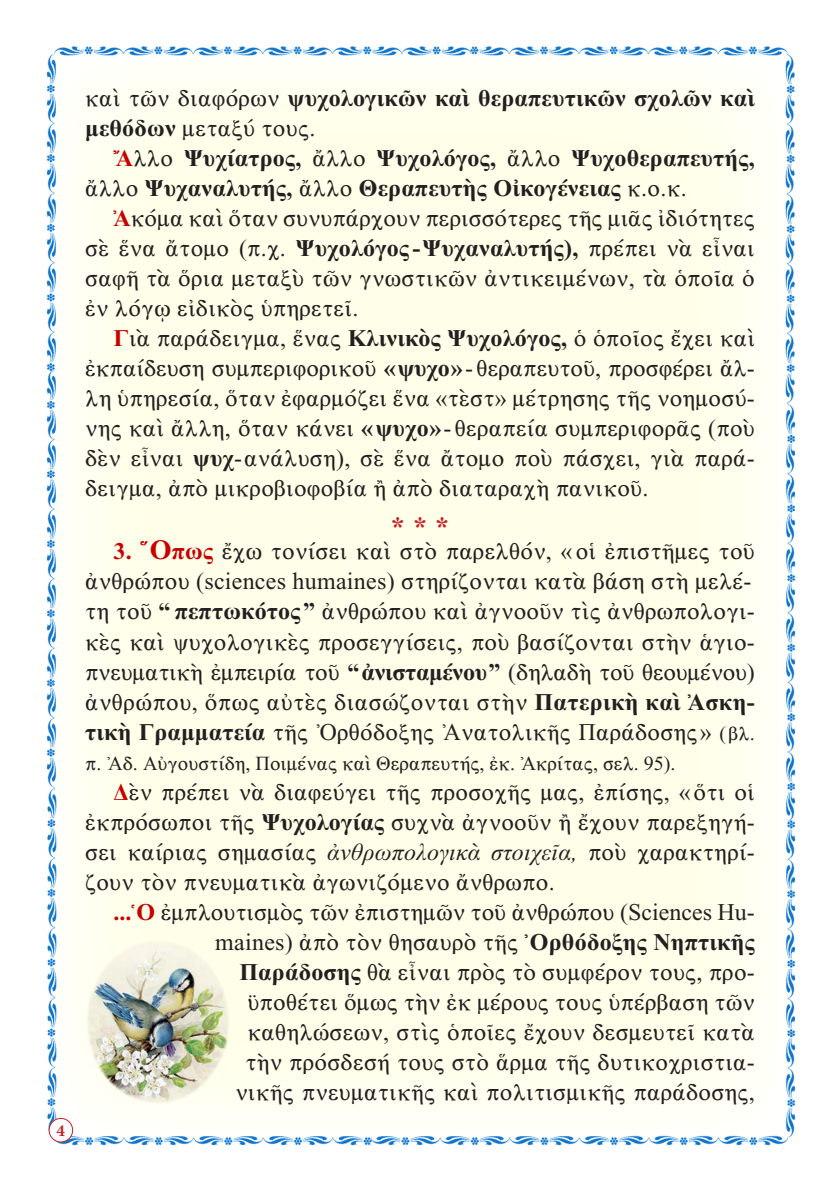
<style>
.page{position:relative;width:840px;height:1191px;background:#fff}
.page>*{position:absolute;margin:0;border:0;box-sizing:border-box;transform-origin:0 0}
.Asteriskoi{font:28px "CTOS New Times Bold Test 1";color:#c72026}
.t1{font:24px/30px "CTOS New Times Roman Test 1";letter-spacing:.01em;color:#231f20;text-align:justify}
.t2{font:24px/30px "CTOS New Times Bold Test 1";letter-spacing:.01em;color:#231f20}
.t3{font:20px "CTOS New Times Roman Test 1";color:#231f20}
.t4{font:700 17px "Minion Pro";color:#c72026}
.s1{font-family:"CTOS New Times Roman Test 1"}
.s2{color:#c80000}
.s3{font-family:"CTOS New Times Bold Test 1";color:#c80000}
.s4{font-family:"CTOS New Times Bold Test 1"}
.s5{font-family:"CTOS New Times Bold Test 1";font-size:28px;color:#c80000}
.s6{font-size:20px}
.s7{font-family:"CTOS New Times Italic Test 1"}
</style>
<div class="page">
<img style="left:46px;top:46px;width:750px;height:1100px">
<div style="left:49px;top:1118px;width:24px;height:24px;background:#fff;border-radius:50%"></div>
<div style="left:49px;top:1118px;width:24px;height:24px;border:1px solid #c72026;border-radius:50%"></div>
<img style="left:85px;top:938px;width:145px;height:166px">
<p class="t4" style="left:57px;top:1118px;width:10px">4</p>
<p class="t2" style="left:85px;top:83px;width:670px"><span class="s1">καὶ τῶν διαφόρων</span> ψυχολογικῶν καὶ θεραπευτικῶν σχολῶν καὶ μεθόδων <span class="s1">μεταξύ τους.</span></p>
<p class="t2" style="left:85px;top:143px;width:670px;text-indent:28px"><span class="s2">Ἄ</span><span class="s1">λλο</span> Ψυχίατρος, <span class="s1">ἄλλο</span> Ψυχολόγος, <span class="s1">ἄλλο</span> Ψυχοθεραπευτής, <span class="s1">ἄλλο</span> Ψυχαναλυτής, <span class="s1">ἄλλο</span> Θεραπευτὴς Οἰκογένειας <span class="s1">κ.ο.κ.</span></p>
<p class="t1" style="left:85px;top:203px;width:670px;text-indent:28px"><span class="s3">Ἀ</span>κόμα καὶ ὅταν συνυπάρχουν περισσότερες τῆς μιᾶς ἰδιότητες σὲ ἕνα ἄτομο (π.χ. <span class="s4">Ψυχολόγος-Ψυχαναλυτής),</span> πρέπει νὰ εἶναι σαφῆ τὰ ὅρια μεταξὺ τῶν γνωστικῶν ἀντικειμένων, τὰ ὁποῖα ὁ ἐν λόγῳ εἰδικὸς ὑπηρετεῖ.</p>
<p class="t1" style="left:85px;top:323px;width:671px;text-indent:28px"><span class="s3">Γ</span>ιὰ παράδειγμα, ἕνας <span class="s4">Κλινικὸς Ψυχολόγος,</span> ὁ ὁποῖος ἔχει καὶ ἐκπαίδευση συμπεριφορικοῦ <span class="s4">«ψυχο»</span>- θεραπευτοῦ, προσφέρει ἄλ&shy;λη ὑπηρεσία, ὅταν ἐφαρμόζει ἕνα «τὲστ» μέτρησης τῆς νοημοσύ&shy;νης καὶ ἄλλη, ὅταν κάνει <span class="s4">«ψυχο»</span>- θεραπεία συμπεριφορᾶς (ποὺ δὲν εἶναι <span class="s4">ψυχ</span>-ανάλυση), σὲ ἕνα ἄτομο ποὺ πάσχει, γιὰ παρά&shy;δειγμα, ἀπὸ μικροβιοφοβία ἢ ἀπὸ διαταραχὴ πανικοῦ.</p>
<p class="Asteriskoi" style="left:390px;top:511px;width:60px">* * *</p>
<p class="t1" style="left:85px;top:536px;width:670px;text-align:right"><span class="s3">3.</span> <span class="s5">Ὅ</span><span class="s3">πως</span> ἔχω τονίσει καὶ στὸ παρελθόν, « οἱ ἐπιστῆμες τοῦ ἀνθρώπου (sciences humaines) στηρίζονται κατὰ βάση στὴ μελέ-</p>
<p class="t1" style="left:85px;top:596px;width:671px">τη τοῦ <span class="s4">“ πεπτωκότος”</span> ἀνθρώπου καὶ ἀγνοοῦν τὶς ἀνθρωπολογι-</p>
<p class="t1" style="left:85px;top:626px;width:670px">κὲς καὶ ψυχολογικὲς προσεγγίσεις, ποὺ βασίζονται στὴν ἁγιο&shy;πνευματικὴ ἐμπειρία τοῦ <span class="s4">“ἀνισταμένου”</span> (δηλαδὴ τοῦ θεουμένου)</p>
<p class="t1" style="left:85px;top:686px;width:670px">ἀνθρώπου, ὅπως αὐτὲς διασώζονται στὴν <span class="s4">Πατερικὴ καὶ Ἀσκη&shy;τικὴ Γραμματεία</span> τῆς Ὀρθόδοξης Ἀνατολικῆς Παράδοσης» <span class="s6">( βλ.</span></p>
<p class="t3" style="left:85px;top:752px;width:591px">π. Ἀδ. Αὐγουστίδη, Ποιμένας καὶ Θεραπευτής, ἐκ. Ἀκρίτας, σελ. 95).</p>
<p class="t1" style="left:85px;top:776px;width:670px;text-indent:28px"><span class="s3">Δ</span>ὲν πρέπει νὰ διαφεύγει τῆς προσοχῆς μας, ἐπίσης, «ὅτι οἱ ἐκπρόσωποι τῆς <span class="s4">Ψυχολογίας</span> συχνὰ ἀγνοοῦν ἢ ἔχουν παρεξηγή&shy;σει καίριας σημασίας <span class="s7">ἀνθρωπολογικὰ στοιχεῖα,</span> ποὺ χαρακτηρί&shy;ζουν τὸν πνευματικὰ ἀγωνιζόμενο ἄνθρωπο.</p>
<p class="t1" style="left:113px;top:896px;width:642px;text-align:right"><span class="s3">...Ὁ</span> ἐμπλουτισμὸς τῶν ἐπιστημῶν τοῦ ἀνθρώπου (Sciences Hu&shy;maines) ἀπὸ τὸν θησαυρὸ τῆς <span class="s4">Ὀρθόδοξης Νηπτικῆς Παράδοσης</span> θὰ εἶναι πρὸς τὸ συμφέρον τους, προ-<br>ϋποθέτει ὅμως τὴν ἐκ μέρους τους ὑπέρβαση τῶν καθηλώσεων, στὶς ὁποῖες ἔχουν δεσμευτεῖ κατὰ<br>τὴν πρόσδεσή τους στὸ ἅρμα τῆς δυτικοχριστια-<br>νικῆς πνευματικῆς καὶ πολιτισμικῆς παράδοσης,</p>
</div>
